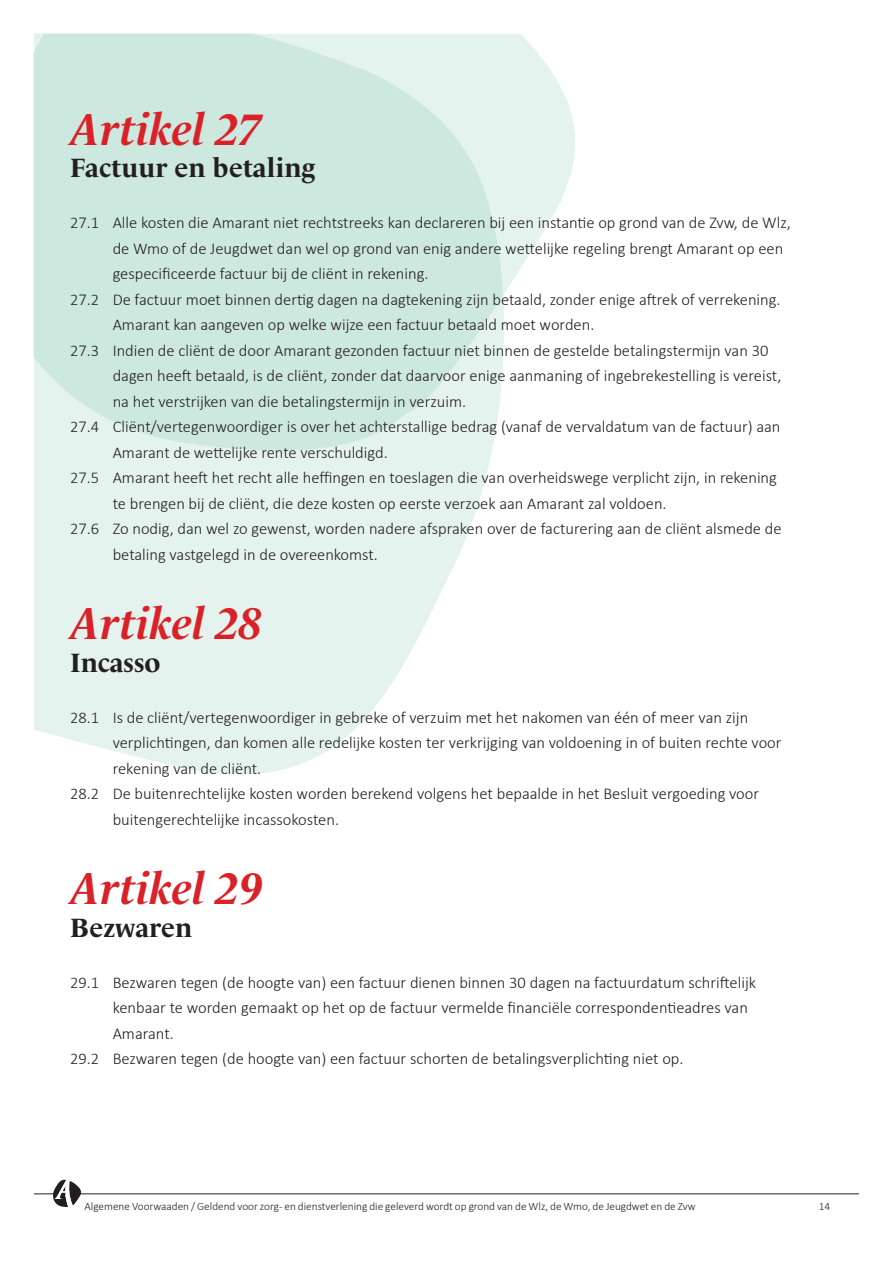
<style>
.page{position:relative;width:893px;height:1263px;background:#fff}
.page>*{position:absolute;margin:0;border:0;box-sizing:border-box;transform-origin:0 0}
.Kop_groot_rood_cursief{font:italic 700 45px "Le Monde Livre Std";color:#da2128}
.Artikelkop{font:700 27px "Le Monde Livre Std";color:#231f20}
.inspring_zonder_nummer{font:300 16.5px/25.5px "Calibri";color:#231f20}
.t1{font:300 11.25px "Calibri";color:#231f20}
</style>
<div class="page">
<hr style="left:34px;top:1193px;width:825px;height:1px;background:#231f20">
<svg style="left:52px;top:1180px;width:31px;height:27px"></svg>
<svg style="left:33px;top:34px;width:542px;height:322px"></svg>
<svg style="left:34px;top:33px;width:483px;height:742px;background:#dcefe8"></svg>
<p class="Kop_groot_rood_cursief" style="left:70px;top:103px;width:193px">Artikel 27</p>
<p class="Artikelkop" style="left:70px;top:152px;width:246px">Factuur en betaling</p>
<p class="inspring_zonder_nummer" style="left:113px;top:210px;width:680px;text-indent:-43px">27.1 Alle kosten die Amarant niet rechtstreeks kan declareren bij een instantie op grond van de Zvw, de Wlz, de Wmo of de Jeugdwet dan wel op grond van enig andere wettelijke regeling brengt Amarant op een gespecificeerde factuur bij de cliënt in rekening.</p>
<p class="inspring_zonder_nummer" style="left:113px;top:286px;width:669px;text-indent:-43px">27.2 De factuur moet binnen dertig dagen na dagtekening zijn betaald, zonder enige aftrek of verrekening.<br>Amarant kan aangeven op welke wijze een factuur betaald moet worden.</p>
<p class="inspring_zonder_nummer" style="left:113px;top:337px;width:670px;text-indent:-43px">27.3 Indien de cliënt de door Amarant gezonden factuur niet binnen de gestelde betalingstermijn van 30 dagen heeft betaald, is de cliënt, zonder dat daarvoor enige aanmaning of ingebrekestelling is vereist, na het verstrijken van die betalingstermijn in verzuim.</p>
<p class="inspring_zonder_nummer" style="left:113px;top:414px;width:669px;text-indent:-43px">27.4 Cliënt/vertegenwoordiger is over het achterstallige bedrag (vanaf de vervaldatum van de factuur) aan<br>Amarant de wettelijke rente verschuldigd.</p>
<p class="inspring_zonder_nummer" style="left:113px;top:465px;width:666px;text-indent:-43px">27.5 Amarant heeft het recht alle heffingen en toeslagen die van overheidswege verplicht zijn, in rekening te brengen bij de cliënt, die deze kosten op eerste verzoek aan Amarant zal voldoen.</p>
<p class="inspring_zonder_nummer" style="left:113px;top:516px;width:670px;text-indent:-43px">27.6 Zo nodig, dan wel zo gewenst, worden nadere afspraken over de facturering aan de cliënt alsmede de betaling vastgelegd in de overeenkomst.</p>
<p class="Kop_groot_rood_cursief" style="left:70px;top:597px;width:193px">Artikel 28</p>
<p class="Artikelkop" style="left:70px;top:647px;width:92px">Incasso</p>
<p class="inspring_zonder_nummer" style="left:113px;top:704px;width:670px;text-indent:-43px">28.1 Is de cliënt/vertegenwoordiger in gebreke of verzuim met het nakomen van één of meer van zijn verplichtingen, dan komen alle redelijke kosten ter verkrijging van voldoening in of buiten rechte voor rekening van de cliënt.</p>
<p class="inspring_zonder_nummer" style="left:113px;top:781px;width:648px;text-indent:-43px">28.2 De buitenrechtelijke kosten worden berekend volgens het bepaalde in het Besluit vergoeding voor buitengerechtelijke incassokosten.</p>
<p class="Kop_groot_rood_cursief" style="left:70px;top:862px;width:193px">Artikel 29</p>
<p class="Artikelkop" style="left:70px;top:911px;width:124px">Bezwaren</p>
<p class="inspring_zonder_nummer" style="left:113px;top:969px;width:645px;text-indent:-43px">29.1 Bezwaren tegen (de hoogte van) een factuur dienen binnen 30 dagen na factuurdatum schriftelijk kenbaar te worden gemaakt op het op de factuur vermelde financiële correspondentieadres van<br>Amarant.</p>
<p class="inspring_zonder_nummer" style="left:70px;top:1046px;width:615px">29.2 Bezwaren tegen (de hoogte van) een factuur schorten de betalingsverplichting niet op.</p>
<p class="t1" style="left:85px;top:1199px;width:612px">Algemene Voorwaaden / Geldend voor zorg- en dienstverlening die geleverd wordt op grond van de Wlz, de Wmo, de Jeugdwet en de Zvw</p>
<p class="t1" style="left:819px;top:1199px;width:13px">14</p>
</div>
